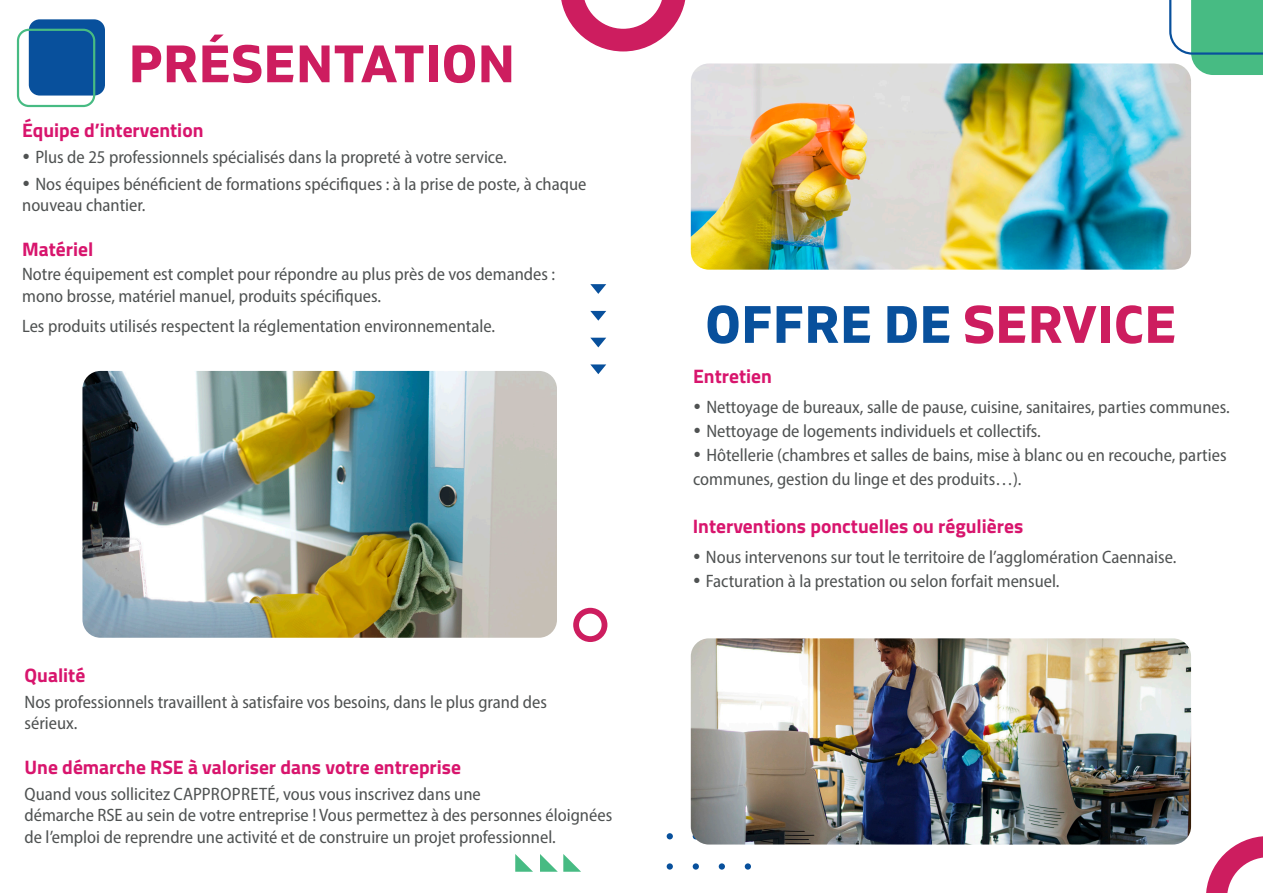
<style>
.page{position:relative;width:1263px;height:893px;background:#fff}
.page>*{position:absolute;margin:0;border:0;box-sizing:border-box;transform-origin:0 0}
.t1{font:700 52.5px "Gilam";letter-spacing:.01em;color:#08509c}
.t2{font:700 52.5px "Gilam";letter-spacing:.01em;color:#cd1d5f}
.t3{font:700 19.5px "Cairo";color:#d8156d}
.t4{font:semi-condensed 18px/21.6px "Myriad Pro";color:#4f5252}
.s1{color:#cd1d5f}
</style>
<div class="page">
<div style="left:29px;top:19px;width:76px;height:77px;background:#08509c;border-radius:11px"></div>
<div style="left:17px;top:29px;width:78px;height:78px;border:2px solid #47bb83;border-radius:11px"></div>
<svg style="left:1169px;top:0;width:94px;height:75px"></svg>
<svg style="left:561px;top:0;width:125px;height:52px"></svg>
<svg style="left:1206px;top:836px;width:57px;height:57px"></svg>
<div style="left:745px;top:863px;width:6px;height:7px;background:#08509c;border-radius:50%"></div>
<div style="left:719px;top:863px;width:6px;height:7px;background:#08509c;border-radius:50%"></div>
<div style="left:693px;top:863px;width:6px;height:7px;background:#08509c;border-radius:50%"></div>
<svg style="left:667px;top:833px;width:6px;height:6px"></svg>
<div style="left:667px;top:863px;width:6px;height:7px;background:#08509c;border-radius:50%"></div>
<svg style="left:590px;top:284px;width:16px;height:10px"></svg>
<svg style="left:590px;top:311px;width:16px;height:10px"></svg>
<svg style="left:590px;top:338px;width:16px;height:9px"></svg>
<svg style="left:590px;top:364px;width:16px;height:10px"></svg>
<svg style="left:573px;top:608px;width:34px;height:34px"></svg>
<svg style="left:515px;top:854px;width:18px;height:18px"></svg>
<svg style="left:540px;top:854px;width:41px;height:18px"></svg>
<img style="left:82px;top:371px;width:475px;height:267px">
<img style="left:691px;top:63px;width:500px;height:207px">
<img style="left:691px;top:638px;width:500px;height:206px">
<p class="t2" style="left:129px;top:25px;width:388px">PRÉSENTATION</p>
<p class="t3" style="left:22px;top:115px;width:183px">Équipe d’intervention</p>
<p class="t4" style="left:22px;top:146px;width:486px">• Plus de 25 professionnels spécialisés dans la propreté à votre service.</p>
<p class="t4" style="left:22px;top:173px;width:566px">• Nos équipes bénéficient de formations spécifiques : à la prise de poste, à chaque nouveau chantier.</p>
<p class="t3" style="left:22px;top:234px;width:73px">Matériel</p>
<p class="t4" style="left:22px;top:263px;width:534px">Notre équipement est complet pour répondre au plus près de vos demandes :</p>
<p class="t4" style="left:22px;top:285px;width:360px">mono brosse, matériel manuel, produits spécifiques.</p>
<p class="t4" style="left:22px;top:315px;width:474px">Les produits utilisés respectent la réglementation environnementale.</p>
<p class="t3" style="left:25px;top:659px;width:62px">Qualité</p>
<p class="t4" style="left:25px;top:691px;width:524px">Nos professionnels travaillent à satisfaire vos besoins, dans le plus grand des sérieux.</p>
<p class="t3" style="left:25px;top:752px;width:438px">Une démarche RSE à valoriser dans votre entreprise</p>
<p class="t4" style="left:25px;top:783px;width:589px">Quand vous sollicitez CAPPROPRETÉ, vous vous inscrivez dans une<br>démarche RSE au sein de votre entreprise ! Vous permettez à des personnes éloignées de l’emploi de reprendre une activité et de construire un projet professionnel.</p>
<p class="t1" style="left:705px;top:286px;width:472px">OFFRE DE <span class="s1">SERVICE</span></p>
<p class="t3" style="left:693px;top:360px;width:80px">Entretien</p>
<p class="t4" style="left:693px;top:395px;width:538px">• Nettoyage de bureaux, salle de pause, cuisine, sanitaires, parties communes.</p>
<p class="t4" style="left:693px;top:419px;width:349px">• Nettoyage de logements individuels et collectifs.</p>
<p class="t4" style="left:693px;top:442px;width:535px;line-height:24px">• Hôtellerie (chambres et salles de bains, mise à blanc ou en recouche, parties communes, gestion du linge et des produits…).</p>
<p class="t3" style="left:693px;top:510px;width:332px">Interventions ponctuelles ou régulières</p>
<p class="t4" style="left:693px;top:545px;width:485px">• Nous intervenons sur tout le territoire de l’agglomération Caennaise.</p>
<p class="t4" style="left:693px;top:569px;width:368px">• Facturation à la prestation ou selon forfait mensuel.</p>
</div>
